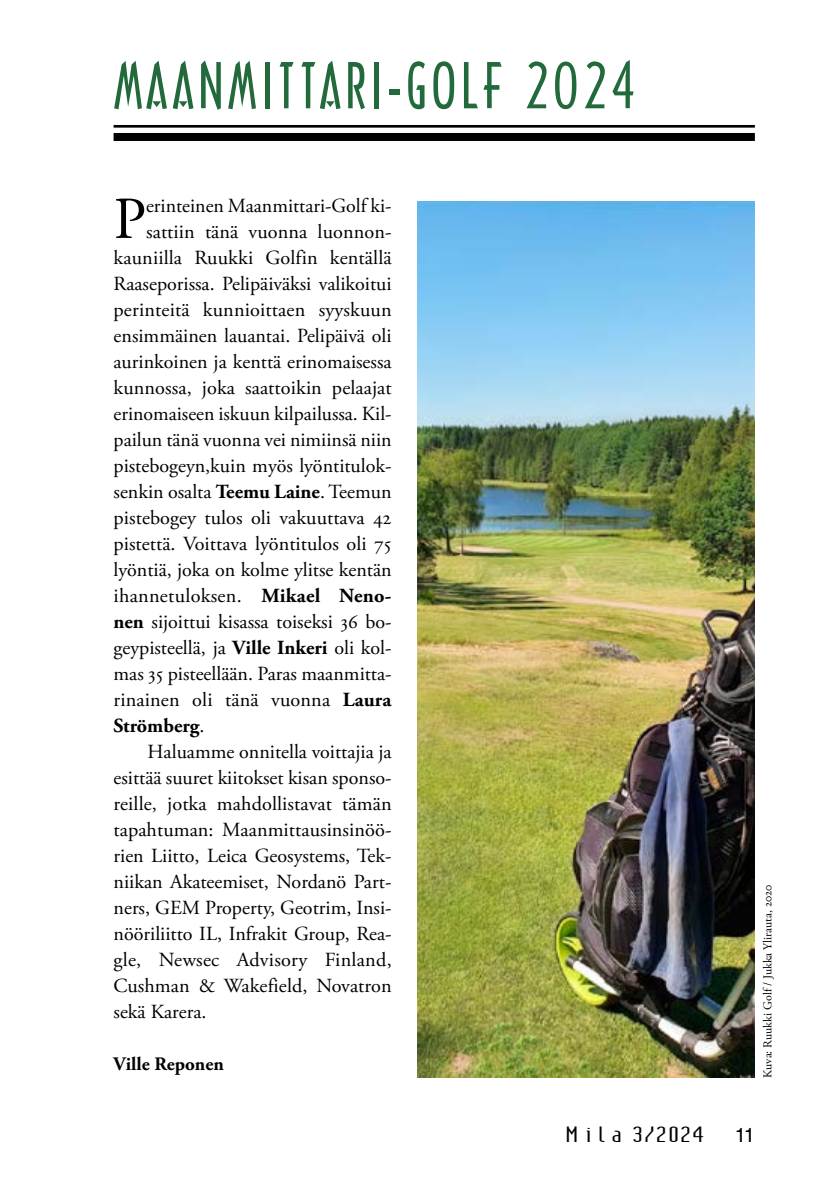
<style>
.page{position:relative;width:840px;height:1191px;background:#fff}
.page>*{position:absolute;margin:0;border:0;box-sizing:border-box;transform-origin:0 0}
.t1{font:60px "Architecture Plain";letter-spacing:.07em;color:#22693b}
.t2{font:59.2px "Adobe Garamond Pro";color:#000}
.t3{font:22px "Institution";color:#000;scale:1.7 1}
.t4{font:20px "Adobe Garamond Pro";color:#000}
.t5{font:700 20px "Adobe Garamond Pro";color:#000}
.t6{font:20px "Helvetica LT Std";color:#000}
.t7{font:700 19px "Adobe Garamond Pro";color:#000}
.t8{font:12px "Adobe Garamond Pro";color:#000}
.s1{font-weight:700}
.s2{font-weight:400}
</style>
<div class="page">
<hr style="left:113px;top:125px;width:641px;height:3px;background:#000">
<div style="left:113px;top:133px;width:641px;height:8px;background:#000"></div>
<img style="left:417px;top:201px;width:337px;height:876px">
<h1 class="t1" style="left:113px;top:48px;width:522px">MAANMITTARI-GOLF 2024</h1>
<h2 class="t2" style="left:113px;top:184px;width:34px">P</h2>
<p class="t4" style="left:146px;top:193px;width:247px">erinteinen Maanmittari-Golf ki-</p>
<p class="t4" style="left:146px;top:219px;width:247px">sattiin tänä vuonna luonnon-</p>
<p class="t4" style="left:113px;top:245px;width:279px">kauniilla Ruukki Golfin kentällä</p>
<p class="t4" style="left:113px;top:271px;width:279px">Raaseporissa. Pelipäiväksi valikoitui</p>
<p class="t4" style="left:113px;top:297px;width:279px">perinteitä kunnioittaen syyskuun</p>
<p class="t4" style="left:113px;top:323px;width:279px">ensimmäinen lauantai. Pelipäivä oli</p>
<p class="t4" style="left:113px;top:349px;width:279px">aurinkoinen ja kenttä erinomaisessa</p>
<p class="t4" style="left:113px;top:375px;width:279px">kunnossa, joka saattoikin pelaajat</p>
<p class="t4" style="left:113px;top:401px;width:279px">erinomaiseen iskuun kilpailussa. Kil-</p>
<p class="t4" style="left:113px;top:427px;width:279px">pailun tänä vuonna vei nimiinsä niin</p>
<p class="t4" style="left:113px;top:453px;width:279px">pistebogeyn,kuin myös lyöntitulok-</p>
<p class="t4" style="left:113px;top:479px;width:279px">senkin osalta <span class="s1">Teemu Laine</span>. Teemun</p>
<p class="t4" style="left:113px;top:505px;width:279px">pistebogey tulos oli vakuuttava 42</p>
<p class="t4" style="left:113px;top:531px;width:279px">pistettä. Voittava lyöntitulos oli 75</p>
<p class="t4" style="left:113px;top:557px;width:279px">lyöntiä, joka on kolme ylitse kentän</p>
<p class="t4" style="left:113px;top:583px;width:279px">ihannetuloksen. <span class="s1">Mikael Neno-</span></p>
<p class="t4" style="left:113px;top:609px;width:279px"><span class="s1">nen</span> sijoittui kisassa toiseksi 36 bo-</p>
<p class="t4" style="left:113px;top:635px;width:279px">geypisteellä, ja <span class="s1">Ville Inkeri</span> oli kol-</p>
<p class="t4" style="left:113px;top:661px;width:279px">mas 35 pisteellään. Paras maanmitta-</p>
<p class="t4" style="left:113px;top:687px;width:279px">rinainen oli tänä vuonna <span class="s1">Laura</span></p>
<p class="t5" style="left:113px;top:714px;width:92px">Strömberg<span class="s2">.</span></p>
<p class="t4" style="left:147px;top:739px;width:245px">Haluamme onnitella voittajia ja</p>
<p class="t4" style="left:113px;top:765px;width:279px">esittää suuret kiitokset kisan sponso-</p>
<p class="t4" style="left:113px;top:791px;width:279px">reille, jotka mahdollistavat tämän</p>
<p class="t4" style="left:113px;top:817px;width:279px">tapahtuman: Maanmittausinsinöö-</p>
<p class="t4" style="left:113px;top:843px;width:279px">rien Liitto, Leica Geosystems, Tek-</p>
<p class="t4" style="left:113px;top:869px;width:279px">niikan Akateemiset, Nordanö Part-</p>
<p class="t4" style="left:113px;top:895px;width:279px">ners, GEM Property, Geotrim, Insi-</p>
<p class="t4" style="left:113px;top:921px;width:279px">nööriliitto IL, Infrakit Group, Rea-</p>
<p class="t4" style="left:113px;top:947px;width:279px">gle, Newsec Advisory Finland,</p>
<p class="t4" style="left:113px;top:973px;width:279px">Cushman &amp; Wakefield, Novatron</p>
<p class="t4" style="left:113px;top:999px;width:94px">sekä Karera.</p>
<p class="t7" style="left:113px;top:1053px;width:112px">Ville Reponen</p>
<p class="t8" style="left:760px;top:1077px;width:194px;rotate:-90deg">Kuva: Ruukki Golf / Jukka Ylirauta, 2020</p>
<p class="t3" style="left:564px;top:1123px;width:83px">M i l a 3/2024</p>
<p class="t6" style="left:734px;top:1123px;width:21px">11</p>
</div>
